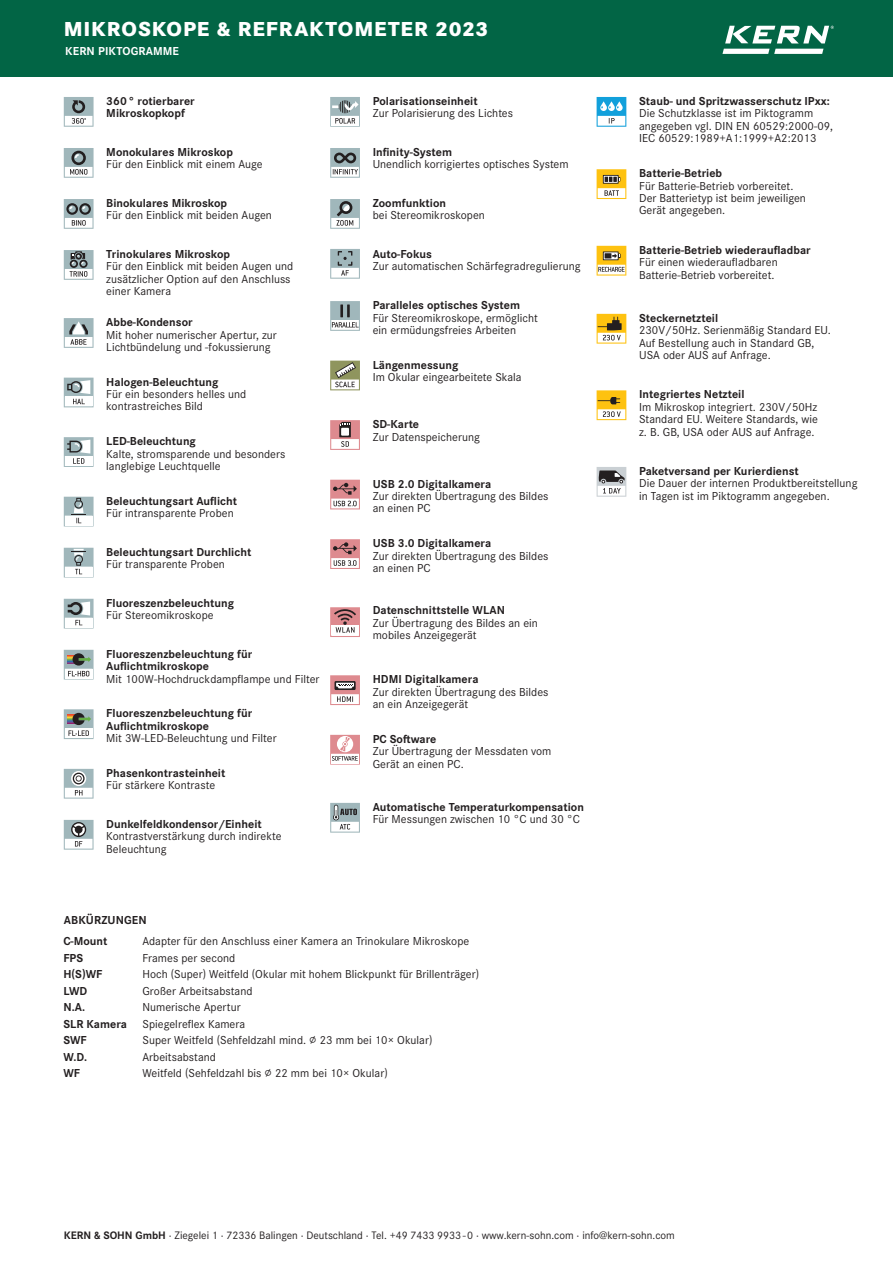
<style>
.page{position:relative;width:893px;height:1263px;background:#fff}
.page>*{position:absolute;margin:0;border:0;box-sizing:border-box;transform-origin:0 0}
.t1{font:800 21px "Corporate S Pro";letter-spacing:.045em;color:#fff}
.t2{font:12px/12.3px "Corporate S Pro";letter-spacing:.005em;color:#231f20}
.t3{font:700 12px/12.3px "Corporate S Pro";letter-spacing:.005em;color:#231f20}
.t4{font:700 12px "Corporate S Pro";letter-spacing:.01em;color:#fff}
.t5{font:11.25px "Corporate S Pro";color:#231f20}
.s1{font-weight:700}
</style>
<div class="page">
<div style="left:0;top:0;width:893px;height:76px;background:#026545"></div>
<svg style="left:722px;top:49px;width:101px;height:5px"></svg>
<svg style="left:725px;top:26px;width:109px;height:17px"></svg>
<svg style="left:64px;top:97px;width:30px;height:30px"></svg>
<svg style="left:64px;top:148px;width:30px;height:30px"></svg>
<svg style="left:64px;top:199px;width:30px;height:30px"></svg>
<svg style="left:64px;top:250px;width:30px;height:30px"></svg>
<svg style="left:64px;top:318px;width:30px;height:30px"></svg>
<svg style="left:64px;top:378px;width:30px;height:29px"></svg>
<svg style="left:64px;top:437px;width:30px;height:30px"></svg>
<svg style="left:64px;top:497px;width:30px;height:29px"></svg>
<svg style="left:64px;top:548px;width:30px;height:29px"></svg>
<svg style="left:64px;top:599px;width:30px;height:29px"></svg>
<svg style="left:64px;top:650px;width:30px;height:29px"></svg>
<svg style="left:64px;top:709px;width:30px;height:30px"></svg>
<svg style="left:64px;top:769px;width:30px;height:30px"></svg>
<svg style="left:64px;top:820px;width:30px;height:30px"></svg>
<svg style="left:330px;top:97px;width:30px;height:30px"></svg>
<svg style="left:330px;top:148px;width:30px;height:30px"></svg>
<svg style="left:330px;top:199px;width:30px;height:30px"></svg>
<svg style="left:330px;top:249px;width:30px;height:30px"></svg>
<svg style="left:330px;top:301px;width:30px;height:30px"></svg>
<svg style="left:330px;top:361px;width:30px;height:29px"></svg>
<svg style="left:330px;top:420px;width:30px;height:30px"></svg>
<svg style="left:330px;top:480px;width:30px;height:29px"></svg>
<svg style="left:330px;top:539px;width:30px;height:30px"></svg>
<svg style="left:330px;top:675px;width:30px;height:30px"></svg>
<svg style="left:330px;top:735px;width:30px;height:30px"></svg>
<svg style="left:330px;top:803px;width:30px;height:30px"></svg>
<svg style="left:330px;top:607px;width:30px;height:30px"></svg>
<svg style="left:597px;top:97px;width:29px;height:30px"></svg>
<svg style="left:597px;top:169px;width:29px;height:30px"></svg>
<svg style="left:597px;top:246px;width:29px;height:30px"></svg>
<svg style="left:597px;top:314px;width:29px;height:30px"></svg>
<svg style="left:597px;top:390px;width:29px;height:30px"></svg>
<svg style="left:597px;top:467px;width:29px;height:30px"></svg>
<h1 class="t1" style="left:64px;top:12px;width:426px">MIKROSKOPE &amp; REFRAKTOMETER 2023</h1>
<p class="t4" style="left:65px;top:42px;width:115px">KERN PIKTOGRAMME</p>
<p class="t3" style="left:106px;top:94px;width:90px">360 ° rotierbarer<br>Mikroskopkopf</p>
<p class="t3" style="left:106px;top:145px;width:128px">Monokulares Mikroskop</p>
<p class="t2" style="left:106px;top:157px;width:158px">Für den Einblick mit einem Auge</p>
<p class="t3" style="left:106px;top:196px;width:122px">Binokulares Mikroskop</p>
<p class="t2" style="left:106px;top:208px;width:167px">Für den Einblick mit beiden Augen</p>
<p class="t3" style="left:106px;top:247px;width:125px">Trinokulares Mikroskop</p>
<p class="t2" style="left:106px;top:259px;width:188px">Für den Einblick mit beiden Augen und zusätzlicher Option auf den Anschluss einer Kamera</p>
<p class="t3" style="left:106px;top:315px;width:88px">Abbe-Kondensor</p>
<p class="t2" style="left:106px;top:327px;width:172px">Mit hoher numerischer Apertur, zur<br>Lichtbündelung und -fokussierung</p>
<p class="t3" style="left:106px;top:375px;width:114px">Halogen-Beleuchtung</p>
<p class="t2" style="left:106px;top:387px;width:142px">Für ein besonders helles und kontrastreiches Bild</p>
<p class="t3" style="left:106px;top:434px;width:91px">LED-Beleuchtung</p>
<p class="t2" style="left:106px;top:447px;width:181px">Kalte, stromsparende und besonders langlebige Leuchtquelle</p>
<p class="t3" style="left:106px;top:494px;width:132px">Beleuchtungsart Auflicht</p>
<p class="t2" style="left:106px;top:506px;width:129px">Für intransparente Proben</p>
<p class="t3" style="left:106px;top:545px;width:147px">Beleuchtungsart Durchlicht</p>
<p class="t2" style="left:106px;top:557px;width:120px">Für transparente Proben</p>
<p class="t3" style="left:106px;top:596px;width:129px">Fluoreszenzbeleuchtung</p>
<p class="t2" style="left:106px;top:608px;width:109px">Für Stereomikroskope</p>
<p class="t3" style="left:106px;top:647px;width:148px">Fluoreszenzbeleuchtung für<br>Auflichtmikroskope</p>
<p class="t2" style="left:106px;top:671px;width:215px">Mit 100W-Hochdruckdampflampe und Filter</p>
<p class="t3" style="left:106px;top:706px;width:148px">Fluoreszenzbeleuchtung für<br>Auflichtmikroskope</p>
<p class="t2" style="left:106px;top:731px;width:172px">Mit 3W-LED-Beleuchtung und Filter</p>
<p class="t3" style="left:106px;top:766px;width:121px">Phasenkontrasteinheit</p>
<p class="t2" style="left:106px;top:778px;width:110px">Für stärkere Kontraste</p>
<p class="t3" style="left:106px;top:817px;width:157px">Dunkelfeldkondensor/Einheit</p>
<p class="t2" style="left:106px;top:829px;width:177px">Kontrastverstärkung durch indirekte<br>Beleuchtung</p>
<p class="t3" style="left:64px;top:912px;width:84px">ABKÜRZUNGEN</p>
<p class="t3" style="left:373px;top:94px;width:106px">Polarisationseinheit</p>
<p class="t2" style="left:373px;top:106px;width:142px">Zur Polarisierung des Lichtes</p>
<p class="t3" style="left:373px;top:145px;width:81px">Infinity-System</p>
<p class="t2" style="left:373px;top:157px;width:197px">Unendlich korrigiertes optisches System</p>
<p class="t3" style="left:373px;top:196px;width:75px">Zoomfunktion</p>
<p class="t2" style="left:373px;top:208px;width:114px">bei Stereomikroskopen</p>
<p class="t3" style="left:373px;top:247px;width:61px">Auto-Fokus</p>
<p class="t2" style="left:373px;top:259px;width:209px">Zur automatischen Schärfegradregulierung</p>
<p class="t3" style="left:373px;top:298px;width:149px">Paralleles optisches System</p>
<p class="t2" style="left:373px;top:310px;width:167px">Für Stereomikroskope, ermöglicht ein ermüdungsfreies Arbeiten</p>
<p class="t3" style="left:373px;top:358px;width:87px">Längenmessung</p>
<p class="t2" style="left:373px;top:370px;width:150px">Im Okular eingearbeitete Skala</p>
<p class="t3" style="left:373px;top:417px;width:48px">SD-Karte</p>
<p class="t2" style="left:373px;top:430px;width:109px">Zur Datenspeicherung</p>
<p class="t3" style="left:373px;top:477px;width:120px">USB 2.0 Digitalkamera</p>
<p class="t2" style="left:373px;top:489px;width:177px">Zur direkten Übertragung des Bildes an einen PC</p>
<p class="t3" style="left:373px;top:536px;width:120px">USB 3.0 Digitalkamera</p>
<p class="t2" style="left:373px;top:549px;width:177px">Zur direkten Übertragung des Bildes an einen PC</p>
<p class="t3" style="left:373px;top:603px;width:134px">Datenschnittstelle WLAN</p>
<p class="t2" style="left:373px;top:615px;width:167px">Zur Übertragung des Bildes an ein mobiles Anzeigegerät</p>
<p class="t3" style="left:373px;top:672px;width:107px">HDMI Digitalkamera</p>
<p class="t2" style="left:373px;top:685px;width:177px">Zur direkten Übertragung des Bildes an ein Anzeigegerät</p>
<p class="t3" style="left:373px;top:732px;width:65px">PC Software</p>
<p class="t2" style="left:373px;top:744px;width:180px">Zur Übertragung der Messdaten vom<br>Gerät an einen PC.</p>
<p class="t3" style="left:373px;top:800px;width:213px">Automatische Temperaturkompensation</p>
<p class="t2" style="left:373px;top:812px;width:209px">Für Messungen zwischen 10 °C und 30 °C</p>
<p class="t3" style="left:63px;top:934px;width:46px">C-Mount</p>
<p class="t2" style="left:142px;top:934px;width:328px">Adapter für den Anschluss einer Kamera an Trinokulare Mikroskope</p>
<p class="t3" style="left:63px;top:950px;width:21px">FPS</p>
<p class="t2" style="left:142px;top:950px;width:94px">Frames per second</p>
<p class="t3" style="left:63px;top:967px;width:41px">H(S)WF</p>
<p class="t2" style="left:142px;top:967px;width:338px">Hoch (Super) Weitfeld (Okular mit hohem Blickpunkt für Brillenträger)</p>
<p class="t3" style="left:63px;top:983px;width:25px">LWD</p>
<p class="t2" style="left:142px;top:984px;width:112px">Großer Arbeitsabstand</p>
<p class="t3" style="left:63px;top:1000px;width:23px">N.A.</p>
<p class="t2" style="left:142px;top:1000px;width:100px">Numerische Apertur</p>
<p class="t3" style="left:63px;top:1017px;width:65px">SLR Kamera</p>
<p class="t2" style="left:142px;top:1017px;width:104px">Spiegelreflex Kamera</p>
<p class="t3" style="left:63px;top:1033px;width:25px">SWF</p>
<p class="t2" style="left:142px;top:1033px;width:291px">Super Weitfeld (Sehfeldzahl mind. ∅ 23 mm bei 10× Okular)</p>
<p class="t3" style="left:63px;top:1050px;width:25px">W.D.</p>
<p class="t2" style="left:142px;top:1050px;width:75px">Arbeitsabstand</p>
<p class="t3" style="left:63px;top:1066px;width:18px">WF</p>
<p class="t2" style="left:142px;top:1066px;width:247px">Weitfeld (Sehfeldzahl bis ∅ 22 mm bei 10× Okular)</p>
<p class="t3" style="left:639px;top:94px;width:192px">Staub- und Spritzwasserschutz IPxx:</p>
<p class="t2" style="left:639px;top:106px;width:195px">Die Schutzklasse ist im Piktogramm angegeben vgl. DIN EN 60529:2000-09,<br>IEC 60529:1989+A1:1999+A2:2013</p>
<p class="t3" style="left:639px;top:166px;width:85px">Batterie-Betrieb</p>
<p class="t2" style="left:639px;top:179px;width:168px">Für Batterie-Betrieb vorbereitet.<br>Der Batterietyp ist beim jeweiligen<br>Gerät angegeben.</p>
<p class="t3" style="left:639px;top:243px;width:173px">Batterie-Betrieb wiederaufladbar</p>
<p class="t2" style="left:639px;top:255px;width:140px">Für einen wiederaufladbaren<br>Batterie-Betrieb vorbereitet.</p>
<p class="t3" style="left:639px;top:311px;width:81px">Steckernetzteil</p>
<p class="t2" style="left:639px;top:323px;width:193px">230V/50Hz. Serienmäßig Standard EU.<br>Auf Bestellung auch in Standard GB,<br>USA oder AUS auf Anfrage.</p>
<p class="t3" style="left:639px;top:387px;width:107px">Integriertes Netzteil</p>
<p class="t2" style="left:639px;top:400px;width:180px;text-align:justify">Im Mikroskop integriert. 230V/50Hz Standard EU. Weitere Standards, wie z. B. GB, USA oder AUS auf Anfrage.</p>
<p class="t3" style="left:639px;top:464px;width:161px">Paketversand per Kurierdienst</p>
<p class="t2" style="left:639px;top:476px;width:220px">Die Dauer der internen Produktbereitstellung in Tagen ist im Piktogramm angegeben.</p>
<p class="t5" style="left:64px;top:1227px;width:613px"><span class="s1">KERN &amp; SOHN GmbH</span> · Ziegelei 1 · 72336 Balingen · Deutschland · Tel. +49 7433 9933 - 0 · www.kern-sohn.com · info@kern-sohn.com</p>
</div>
